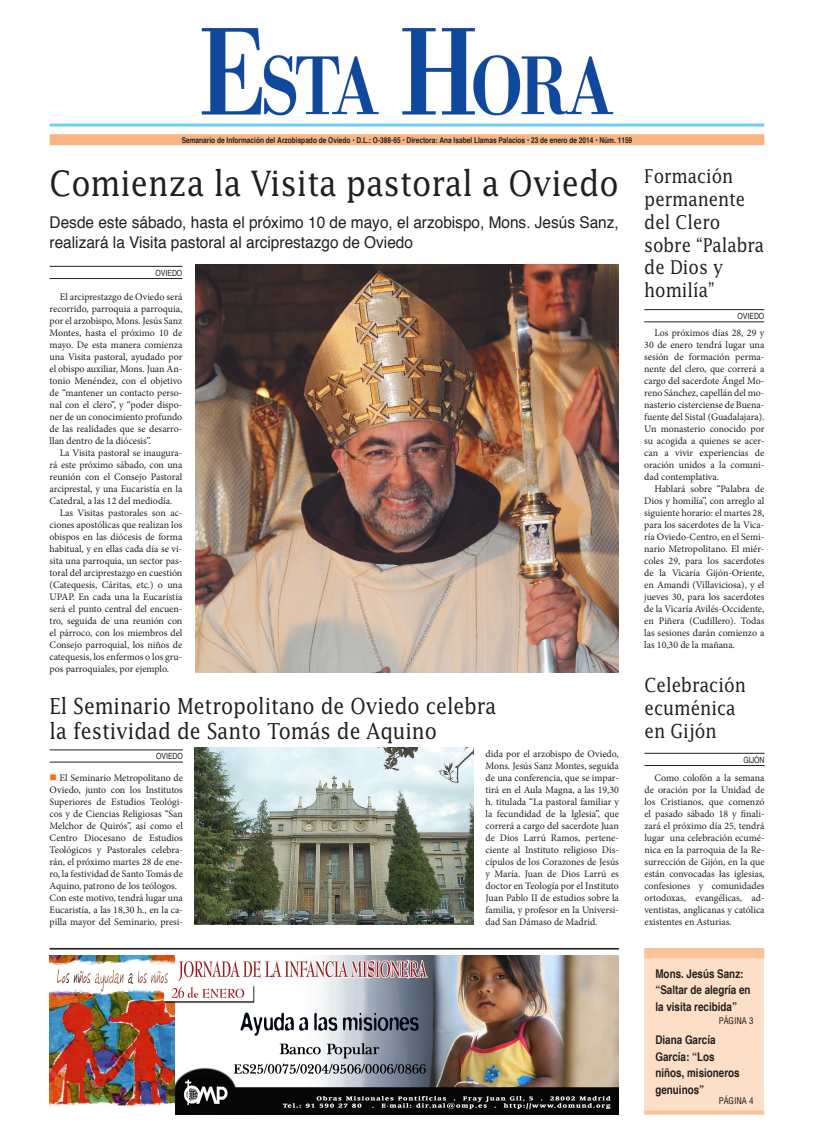
<style>
.page{position:relative;width:814px;height:1129px;background:#fff}
.page>*{position:absolute;margin:0;border:0;box-sizing:border-box;transform-origin:0 0}
.Título_4_columnas{font:35px "Lucida";color:#231f20;scale:.88 1}
.Título_2_columnas{font:22px/25.4px "Lucida";color:#231f20;scale:.88 1}
.Título_1_columna{font:19.3px/23.2px "Lucida";color:#231f20;scale:.88 1}
.Título_1_columna-2{font:19px/22.8px "Lucida";color:#231f20;scale:.88 1}
.Subtítulo_1_columna{font:16.2px/19.4px "Helvetica";color:#231f20;scale:.95 1}
.Portada_sumarios{font:700 condensed 12px/16.4px "Helvetica";color:#231f20}
.Texto_general{font:10px/12px "Minion Pro";color:#231f20;text-align:justify}
.Portada_sumarios-2{font:condensed 9px "Helvetica";color:#231f20}
.Data_y_firma{font:condensed 8.5px "Helvetica";color:#231f20}
.t1{font:700 condensed 8px "Helvetica";color:#231f20}
.s1{color:#f47321}
</style>
<div class="page">
<div style="left:50px;top:134px;width:714px;height:11px;background:#fab482"></div>
<hr style="left:50px;top:266px;width:132px;height:1px;background:#231f20">
<hr style="left:50px;top:278px;width:132px;height:1px;background:#231f20">
<img style="left:50px;top:955px;width:569px;height:159px">
<hr style="left:50px;top:948px;width:569px;height:1px;background:#231f20">
<img style="left:201px;top:28px;width:413px;height:88px">
<hr style="left:50px;top:123px;width:714px;height:3px;background:#6bcff6">
<hr style="left:644px;top:309px;width:120px;height:1px;background:#231f20">
<hr style="left:644px;top:321px;width:120px;height:1px;background:#231f20">
<div style="left:644px;top:948px;width:120px;height:165px;background:#fddec6"></div>
<div style="left:644px;top:948px;width:120px;height:10px;background:#fbc398"></div>
<svg style="left:644px;top:1110px;width:120px;height:4px"></svg>
<hr style="left:50px;top:749px;width:133px;height:1px;background:#231f20">
<hr style="left:50px;top:761px;width:133px;height:1px;background:#231f20">
<img style="left:195px;top:747px;width:278px;height:177px">
<img style="left:195px;top:264px;width:424px;height:408px">
<hr style="left:644px;top:753px;width:120px;height:1px;background:#231f20">
<hr style="left:644px;top:765px;width:120px;height:1px;background:#231f20">
<p class="t1" style="left:182px;top:135px;width:452px">Semanario de Información del Arzobispado de Oviedo • D.L.: O-388-65 • Directora: Ana Isabel Llamas Palacios • 23 de enero de 2014 • Núm. 1159</p>
<p class="Título_4_columnas" style="left:50px;top:161px;width:648px">Comienza la Visita pastoral a Oviedo</p>
<p class="Subtítulo_1_columna" style="left:50px;top:213px;width:600px">Desde este sábado, hasta el próximo 10 de mayo, el arzobispo, Mons. Jesús Sanz, realizará la Visita pastoral al arciprestazgo de Oviedo</p>
<p class="Data_y_firma" style="left:156px;top:267px;width:28px">OVIEDO</p>
<p class="Texto_general" style="left:50px;top:291px;width:134px;text-indent:10px">El arciprestazgo de Oviedo será recorrido, parroquia a parroquia, por el arzobispo, Mons. Jesús Sanz Montes, hasta el próximo 10 de mayo. De esta manera comienza una Visita pastoral, ayudado por el obispo auxiliar, Mons. Juan An&shy;tonio Menéndez, con el objetivo de “mantener un contacto perso&shy;nal con el clero”, y “poder dispo&shy;ner de un conocimiento profundo de las realidades que se desarro&shy;llan dentro de la diócesis”.</p>
<p class="Texto_general" style="left:50px;top:447px;width:134px;text-indent:10px">La Visita pastoral se inaugura&shy;rá este próximo sábado, con una reunión con el Consejo Pastoral arciprestal, y una Eucaristía en la Catedral, a las 12 del mediodía.</p>
<p class="Texto_general" style="left:50px;top:507px;width:134px;text-indent:10px">Las Visitas pastorales son ac&shy;ciones apostólicas que realizan los obispos en las diócesis de forma habitual, y en ellas cada día se vi&shy;sita una parroquia, un sector pas&shy;toral del arciprestazgo en cuestión (Catequesis, Cáritas, etc.) o una UPAP. En cada una la Eucaristía será el punto central del encuen&shy;tro, seguida de una reunión con el párroco, con los miembros del Consejo parroquial, los niños de catequesis, los enfermos o los gru&shy;pos parroquiales, por ejemplo.</p>
<p class="Título_2_columnas" style="left:50px;top:692px;width:509px">El Seminario Metropolitano de Oviedo celebra la festividad de Santo Tomás de Aquino</p>
<p class="Data_y_firma" style="left:156px;top:750px;width:28px">OVIEDO</p>
<p class="Texto_general" style="left:50px;top:771px;width:135px"><span class="s1">■</span> El Seminario Metropolitano de Oviedo, junto con los Institutos Superiores de Estudios Teológi&shy;cos y de Ciencias Religiosas “San Melchor de Quirós”, así como el Centro Diocesano de Estudios Teológicos y Pastorales celebra&shy;rán, el próximo martes 28 de ene&shy;ro, la festividad de Santo Tomás de Aquino, patrono de los teólogos.</p>
<p class="Texto_general" style="left:50px;top:891px;width:135px">Con este motivo, tendrá lugar una Eucaristía, a las 18,30 h., en la ca&shy;pilla mayor del Seminario, presi-</p>
<p class="Texto_general" style="left:485px;top:747px;width:135px">dida por el arzobispo de Oviedo, Mons. Jesús Sanz Montes, seguida de una conferencia, que se impar&shy;tirá en el Aula Magna, a las 19,30 h. titulada “La pastoral familiar y la fecundidad de la Iglesia”, que correrá a cargo del sacerdote Juan de Dios Larrú Ramos, pertene&shy;ciente al Instituto religioso Dis&shy;cípulos de los Corazones de Jesús y María. Juan de Dios Larrú es doctor en Teología por el Instituto Juan Pablo II de estudios sobre la familia, y profesor en la Universi&shy;dad San Dámaso de Madrid.</p>
<p class="Título_1_columna-2" style="left:644px;top:164px;width:138px">Formación permanente del Clero sobre “Palabra de Dios y homilía”</p>
<p class="Data_y_firma" style="left:737px;top:311px;width:28px">OVIEDO</p>
<p class="Texto_general" style="left:644px;top:327px;width:122px;text-indent:10px">Los próximos días 28, 29 y 30 de enero tendrá lugar una sesión de formación perma&shy;nente del clero, que correrá a cargo del sacerdote Ángel Mo&shy;reno Sánchez, capellán del mo&shy;nasterio cisterciense de Buena&shy;fuente del Sistal (Guadalajara).<br>Un monasterio conocido por su acogida a quienes se acer&shy;can a vivir experiencias de oración unidos a la comuni&shy;dad contemplativa.</p>
<p class="Texto_general" style="left:644px;top:483px;width:122px;text-indent:10px">Hablará sobre “Palabra de Dios y homilía”, con arreglo al siguiente horario: el martes 28, para los sacerdotes de la Vica&shy;ría Oviedo-Centro, en el Semi&shy;nario Metropolitano. El miér&shy;coles 29, para los sacerdotes de la Vicaría Gijón-Oriente, en Amandi (Villaviciosa), y el jueves 30, para los sacerdotes de la Vicaría Avilés-Occidente, en Piñera (Cudillero). Todas las sesiones darán comienzo a las 10,30 de la mañana.</p>
<p class="Título_1_columna" style="left:644px;top:673px;width:117px">Celebración ecuménica en Gijón</p>
<p class="Data_y_firma" style="left:743px;top:754px;width:23px">GIJÓN</p>
<p class="Texto_general" style="left:644px;top:771px;width:122px;text-indent:10px">Como colofón a la semana de oración por la Unidad de los Cristianos, que comenzó el pasado sábado 18 y finali&shy;zará el próximo día 25, tendrá lugar una celebración ecumé&shy;nica en la parroquia de la Re&shy;surrección de Gijón, en la que están convocadas las iglesias, confesiones y comunidades ortodoxas, evangélicas, ad&shy;ventistas, anglicanas y católica existentes en Asturias.</p>
<p class="Portada_sumarios" style="left:655px;top:964px;width:97px">Mons. Jesús Sanz: “Saltar de alegría en la visita recibida”</p>
<p class="Portada_sumarios-2" style="left:718px;top:1015px;width:36px">PÁGINA 3</p>
<p class="Portada_sumarios" style="left:655px;top:1031px;width:86px">Diana García<br>García: “Los niños, misioneros genuinos”</p>
<p class="Portada_sumarios-2" style="left:718px;top:1095px;width:36px">PÁGINA 4</p>
</div>
